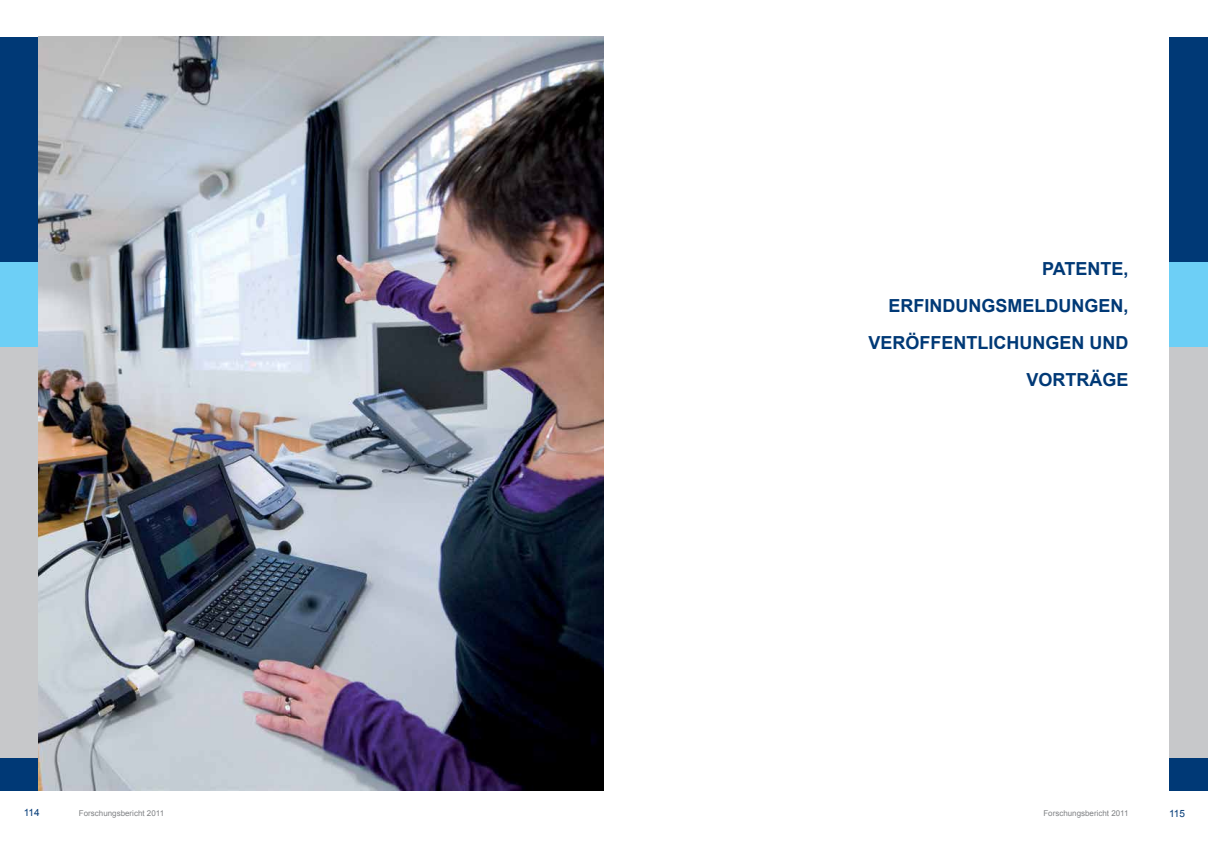
<style>
.page{position:relative;width:1208px;height:859px;background:#fff}
.page>*{position:absolute;margin:0;border:0;box-sizing:border-box;transform-origin:0 0}
.t1{font:700 18px "Arial";color:#003976}
.t2{font:10px "Arial";letter-spacing:-.035em;color:#003976}
.t3{font:8px "Arial";color:#808285}
</style>
<div class="page">
<div style="left:0;top:748px;width:39px;height:43px;background:#003976"></div>
<div style="left:0;top:304px;width:39px;height:454px;background:#c7c8ca"></div>
<div style="left:0;top:172px;width:39px;height:175px;background:#6dcff6"></div>
<div style="left:0;top:37px;width:39px;height:224px;background:#003976"></div>
<div style="left:1169px;top:748px;width:39px;height:43px;background:#003976"></div>
<div style="left:1169px;top:304px;width:39px;height:454px;background:#c7c8ca"></div>
<div style="left:1169px;top:172px;width:39px;height:175px;background:#6dcff6"></div>
<div style="left:1169px;top:37px;width:39px;height:224px;background:#003976"></div>
<img style="left:38px;top:37px;width:566px;height:754px">
<p class="t1" style="left:1042px;top:256px;width:13px">PATENTE</p>
<p class="t1" style="left:1123px;top:256px;width:7px">,</p>
<p class="t1" style="left:888px;top:293px;width:14px">ERFINDUNGSMELDUNGEN</p>
<p class="t1" style="left:1123px;top:293px;width:7px">,</p>
<p class="t1" style="left:868px;top:330px;width:13px">VERÖFFENTLICHUNGEN</p>
<p class="t1" style="left:1089px;top:330px;width:14px">UND</p>
<p class="t1" style="left:1026px;top:367px;width:14px">VORTR</p>
<p class="t1" style="left:1089px;top:367px;width:27px">ÄGE</p>
<p class="t2" style="left:24px;top:806px;width:17px">114</p>
<p class="t3" style="left:79px;top:808px;width:87px">Forschungsbericht 2011</p>
<p class="t3" style="left:1043px;top:808px;width:87px">Forschungsbericht 2011</p>
<p class="t2" style="left:1169px;top:807px;width:17px">115</p>
</div>
